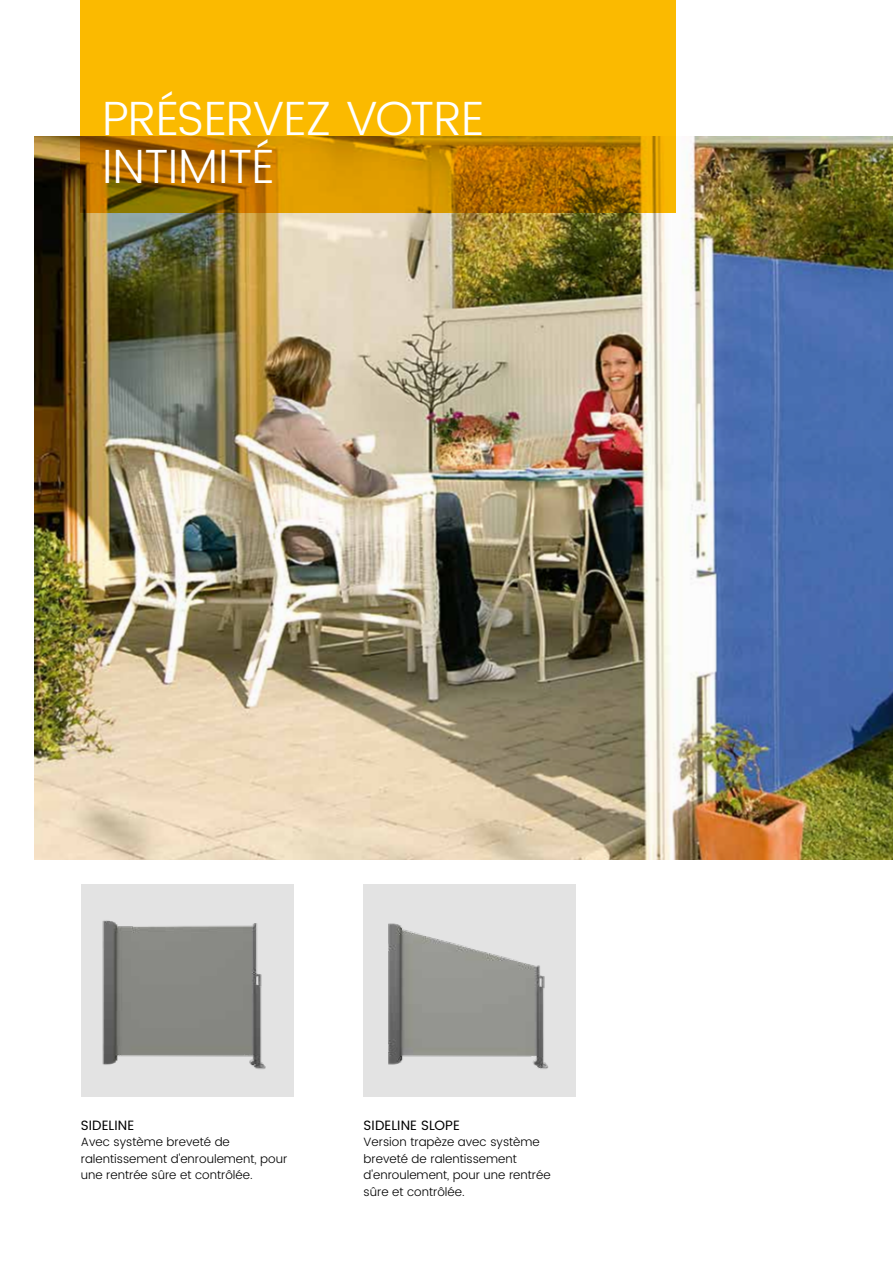
<style>
.page{position:relative;width:893px;height:1263px;background:#fff}
.page>*{position:absolute;margin:0;border:0;box-sizing:border-box;transform-origin:0 0}
.t1{font:300 48px/48px "Poppins";letter-spacing:-.025em;color:#fff}
.t2{font:13.5px "Poppins";letter-spacing:.01em;color:#000}
.t3{font:300 12px/16.5px "Poppins";color:#000}
</style>
<div class="page">
<img style="left:34px;top:136px;width:859px;height:723px">
<div style="left:81px;top:884px;width:212px;height:213px;background:#e3e3e3"></div>
<img style="left:102px;top:920px;width:164px;height:149px">
<div style="left:364px;top:884px;width:212px;height:213px;background:#e3e3e3"></div>
<img style="left:388px;top:923px;width:160px;height:146px">
<svg style="left:81px;top:0;width:595px;height:213px;background:#e4a300"></svg>
<h1 class="t1" style="left:102px;top:96px;width:384px">PRÉSERVEZ VOTRE<br>INTIMITÉ</h1>
<p class="t2" style="left:81px;top:1115px;width:55px">SIDELINE</p>
<p class="t3" style="left:81px;top:1134px;width:208px">Avec système breveté de ralentissement d'enroulement, pour une rentrée sûre et contrôlée.</p>
<p class="t2" style="left:364px;top:1115px;width:98px">SIDELINE SLOPE</p>
<p class="t3" style="left:364px;top:1134px;width:189px">Version trapèze avec système breveté de ralentissement d'enroulement, pour une rentrée sûre et contrôlée.</p>
</div>
